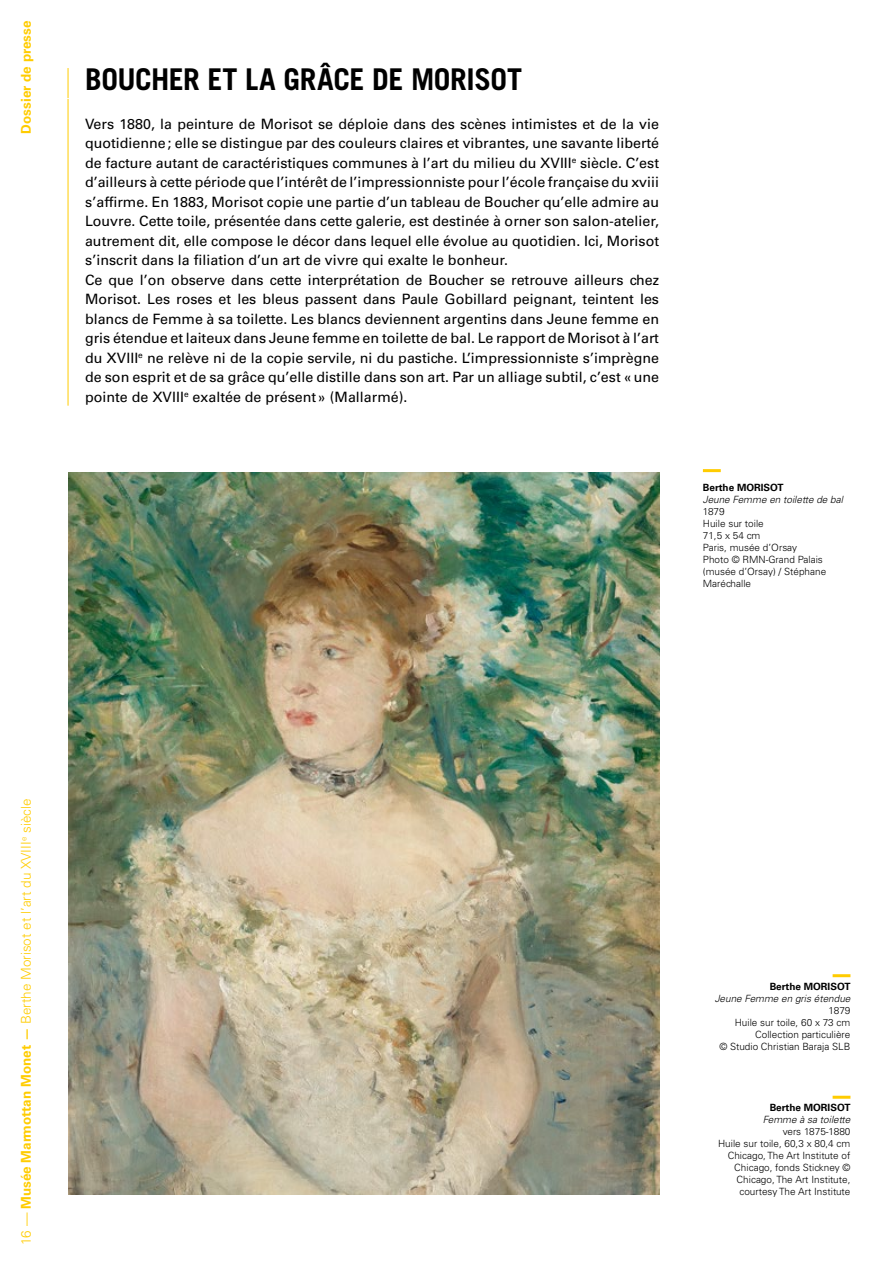
<style>
.page{position:relative;width:893px;height:1263px;background:#fff}
.page>*{position:absolute;margin:0;border:0;box-sizing:border-box;transform-origin:0 0}
.t1{font:700 30px "Trade Gothic LT Std";letter-spacing:-.015em;color:#000}
.t2{font:14.25px/19.5px "Univers LT Std";color:#000}
.t3{font:300 13.5px "Univers LT Std";color:#fc0}
.t4{font:700 13.5px "Univers LT Std";color:#fc0}
.t5{font:300 9.9px/12px "Univers LT Std";color:#000;text-align:right}
.t6{font:italic 300 9.9px "Univers LT Std";color:#000}
.t7{font:700 9.9px "Univers LT Std";color:#000}
.s1{font-weight:700}
</style>
<div class="page">
<hr style="left:68px;top:68px;width:1px;height:30px;background:#fc0">
<hr style="left:68px;top:99px;width:1px;height:307px;background:#fc0">
<img style="left:68px;top:472px;width:591px;height:723px">
<hr style="left:833px;top:974px;width:17px;height:3px;background:#fc0">
<hr style="left:833px;top:1096px;width:17px;height:3px;background:#fc0">
<hr style="left:703px;top:469px;width:18px;height:3px;background:#fc0">
<p class="t4" style="left:18px;top:134px;width:114px;rotate:-90deg">Dossier de presse</p>
<h1 class="t1" style="left:85px;top:61px;width:439px">BOUCHER ET LA GRÂCE DE MORISOT</h1>
<p class="t2" style="left:85px;top:114px;width:576px">Vers 1880, la peinture de Morisot se déploie dans des scènes intimistes et de la vie quotidienne; elle se distingue par des couleurs claires et vibrantes, une savante liberté de facture autant de caractéristiques communes à l’art du milieu du XVIII<sup>e</sup> siècle. C’est d’ailleurs à cette période que l’intérêt de l’impressionniste pour l’école française du xviii s’affirme. En 1883, Morisot copie une partie d’un tableau de Boucher qu’elle admire au Louvre. Cette toile, présentée dans cette galerie, est destinée à orner son salon-atelier, autrement dit, elle compose le décor dans lequel elle évolue au quotidien. Ici, Morisot s’inscrit dans la filiation d’un art de vivre qui exalte le bonheur.<br>Ce que l’on observe dans cette interprétation de Boucher se retrouve ailleurs chez Morisot. Les roses et les bleus passent dans Paule Gobillard peignant, teintent les blancs de Femme à sa toilette. Les blancs deviennent argentins dans Jeune femme en gris étendue et laiteux dans Jeune femme en toilette de bal. Le rapport de Morisot à l’art du XVIII<sup>e</sup> ne relève ni de la copie servile, ni du pastiche. L’impressionniste s’imprègne de son esprit et de sa grâce qu’elle distille dans son art. Par un alliage subtil, c’est «une pointe de XVIII<sup>e</sup> exaltée de présent» (Mallarmé).</p>
<p class="t7" style="left:703px;top:482px;width:82px">Berthe MORISOT</p>
<p class="t6" style="left:703px;top:494px;width:142px">Jeune Femme en toilette de bal</p>
<p class="t5" style="left:703px;top:506px;width:125px;text-align:left">1879<br>Huile sur toile<br>71,5 x 54 cm<br>Paris, musée d’Orsay<br>Photo © RMN-Grand Palais (musée d’Orsay) / Stéphane<br>Maréchalle</p>
<p class="t3" style="left:18px;top:1244px;width:447px;rotate:-90deg">16 — <span class="s1">Musée Marmottan Monet —</span> Berthe Morisot et l’art du XVIII<sup>e</sup> siècle</p>
<p class="t7" style="left:770px;top:980px;width:82px">Berthe MORISOT</p>
<p class="t6" style="left:715px;top:992px;width:137px">Jeune Femme en gris étendue</p>
<p class="t5" style="left:719px;top:1004px;width:132px">1879<br>Huile sur toile, 60 x 73 cm<br>Collection particulière<br>© Studio Christian Baraja SLB</p>
<p class="t7" style="left:770px;top:1102px;width:82px">Berthe MORISOT</p>
<p class="t6" style="left:763px;top:1114px;width:89px">Femme à sa toilette</p>
<p class="t5" style="left:718px;top:1126px;width:134px">vers 1875-1880<br>Huile sur toile, 60,3 x 80,4 cm<br>Chicago, The Art Institute of<br>Chicago, fonds Stickney ©<br>Chicago, The Art Institute, courtesy The Art Institute</p>
</div>
